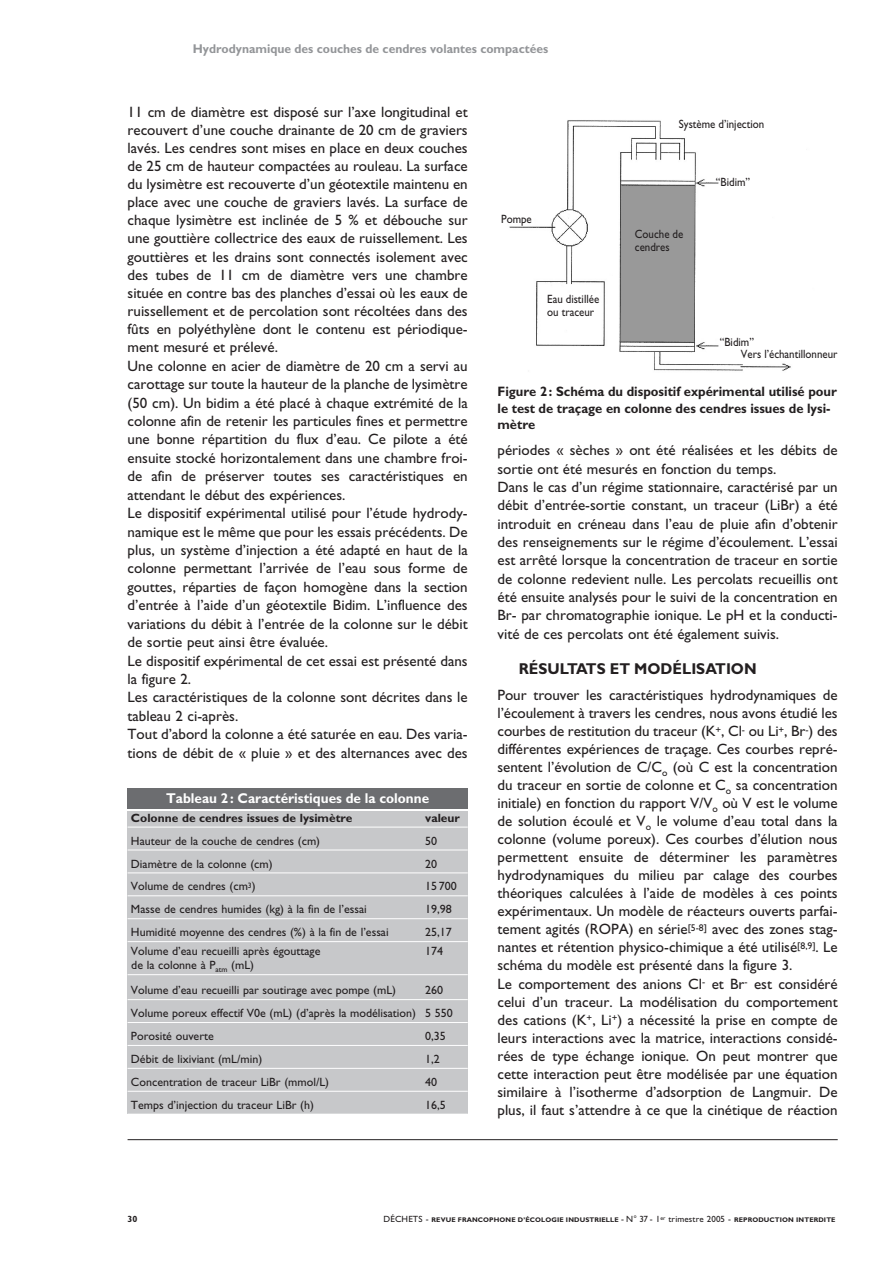
<style>
.page{position:relative;width:893px;height:1263px;background:#fff}
.page>*{position:absolute;margin:0;border:0;box-sizing:border-box;transform-origin:0 0}
.t1{font:700 15.75px "Gill Sans";color:#231f20;scale:.95 1}
.t2{font:15px/18.3px "Gill Sans";color:#231f20}
.t3{font:700 14.25px "Gill Sans";color:#fff;scale:.95 1}
.t4{font:700 13.65px/16.5px "Gill Sans";color:#231f20;scale:.95 1}
.t5{font:700 12.75px "Gill Sans";color:#939598;scale:.95 1}
.t6{font:12px/23px "Gill Sans";color:#231f20}
.t7{font:12px/12.8px "Gill Sans";color:#231f20;scale:.91 1}
.t8{font:700 12px "Gill Sans";color:#231f20}
.t9{font:700 9px "Gill Sans";color:#231f20}
.t10{font:700 6.75px "Gill Sans";letter-spacing:.015em;color:#231f20}
.s1{font-weight:400;font-size:9px}
</style>
<div class="page">
<hr style="left:128px;top:1139px;width:710px;height:1px;background:#231f20">
<img style="left:509px;top:120px;width:282px;height:251px">
<div style="left:128px;top:788px;width:340px;height:21px;background:#6c6d70"></div>
<div style="left:128px;top:812px;width:340px;height:302px;background:#c7c8ca"></div>
<hr style="left:128px;top:827px;width:340px;height:1px;background:#fff">
<hr style="left:128px;top:850px;width:340px;height:1px;background:#fff">
<hr style="left:128px;top:872px;width:340px;height:1px;background:#fff">
<hr style="left:128px;top:895px;width:340px;height:1px;background:#fff">
<hr style="left:128px;top:918px;width:340px;height:1px;background:#fff">
<hr style="left:128px;top:941px;width:340px;height:1px;background:#fff">
<hr style="left:128px;top:974px;width:340px;height:1px;background:#fff">
<hr style="left:128px;top:999px;width:340px;height:1px;background:#fff">
<hr style="left:128px;top:1022px;width:340px;height:1px;background:#fff">
<hr style="left:128px;top:1045px;width:340px;height:1px;background:#fff">
<hr style="left:128px;top:1068px;width:340px;height:1px;background:#fff">
<hr style="left:128px;top:1091px;width:340px;height:1px;background:#fff">
<p class="t5" style="left:193px;top:44px;width:376px">Hydrodynamique des couches de cendres volantes compactées</p>
<p class="t2" style="left:128px;top:104px;width:342px">11 cm de diamètre est disposé sur l’axe longitudinal et recouvert d’une couche drainante de 20 cm de graviers lavés. Les cendres sont mises en place en deux couches de 25 cm de hauteur compactées au rouleau. La surface du lysimètre est recouverte d’un géotextile maintenu en place avec une couche de graviers lavés. La surface de chaque lysimètre est inclinée de 5 % et débouche sur une gouttière collectrice des eaux de ruissellement. Les gouttières et les drains sont connectés isolement avec des tubes de 11 cm de diamètre vers une chambre située en contre bas des planches d’essai où les eaux de ruissellement et de percolation sont récoltées dans des fûts en polyéthylène dont le contenu est périodique&shy;ment mesuré et prélevé.<br>Une colonne en acier de diamètre de 20 cm a servi au carottage sur toute la hauteur de la planche de lysimètre (50 cm). Un bidim a été placé à chaque extrémité de la colonne afin de retenir les particules fines et permettre une bonne répartition du flux d’eau. Ce pilote a été ensuite stocké horizontalement dans une chambre froi&shy;de afin de préserver toutes ses caractéristiques en attendant le début des expériences.<br>Le dispositif expérimental utilisé pour l’étude hydrody&shy;namique est le même que pour les essais précédents. De plus, un système d’injection a été adapté en haut de la colonne permettant l’arrivée de l’eau sous forme de gouttes, réparties de façon homogène dans la section d’entrée à l’aide d’un géotextile Bidim. L’influence des variations du débit à l’entrée de la colonne sur le débit de sortie peut ainsi être évaluée.<br>Le dispositif expérimental de cet essai est présenté dans la figure 2.<br>Les caractéristiques de la colonne sont décrites dans le tableau 2 ci-après.<br>Tout d’abord la colonne a été saturée en eau. Des varia&shy;tions de débit de « pluie » et des alternances avec des</p>
<p class="t3" style="left:166px;top:793px;width:278px">Tableau 2: Caractéristiques de la colonne</p>
<p class="t8" style="left:131px;top:813px;width:223px">Colonne de cendres issues de lysimètre</p>
<p class="t8" style="left:425px;top:813px;width:36px">valeur</p>
<p class="t6" style="left:131px;top:830px;width:191px">Hauteur de la couche de cendres (cm)</p>
<p class="t6" style="left:425px;top:830px;width:13px">50</p>
<p class="t6" style="left:131px;top:853px;width:143px">Diamètre de la colonne (cm)</p>
<p class="t6" style="left:425px;top:853px;width:13px">20</p>
<p class="t6" style="left:131px;top:876px;width:126px">Volume de cendres (cm<sup>3</sup>)</p>
<p class="t6" style="left:425px;top:876px;width:33px">15700</p>
<p class="t6" style="left:131px;top:899px;width:237px">Masse de cendres humides (kg) à la fin de l’essai</p>
<p class="t6" style="left:425px;top:899px;width:28px">19,98</p>
<p class="t6" style="left:131px;top:922px;width:259px">Humidité moyenne des cendres (%) à la fin de l’essai</p>
<p class="t6" style="left:425px;top:922px;width:28px">25,17</p>
<p class="t6" style="left:131px;top:940px;width:191px">Volume d’eau recueilli après égouttage</p>
<p class="t6" style="left:425px;top:940px;width:19px">174</p>
<p class="t6" style="left:131px;top:954px;width:267px;line-height:24.9px">de la colonne à P<sub>atm</sub> (mL)<br>Volume d’eau recueilli par soutirage avec pompe (mL)</p>
<p class="t6" style="left:131px;top:980px;width:323px;text-indent:294px">260<br>Volume poreux effectif V0e (mL) (d’après la modélisation) 5 550<br>Porosité ouverte</p>
<p class="t6" style="left:425px;top:1026px;width:22px">0,35</p>
<p class="t6" style="left:131px;top:1048px;width:133px">Débit de lixiviant (mL/min)</p>
<p class="t6" style="left:425px;top:1048px;width:16px">1,2</p>
<p class="t6" style="left:131px;top:1071px;width:200px">Concentration de traceur LiBr (mmol/L)</p>
<p class="t6" style="left:425px;top:1071px;width:13px">40</p>
<p class="t6" style="left:131px;top:1094px;width:184px">Temps d’injection du traceur LiBr (h)</p>
<p class="t6" style="left:425px;top:1094px;width:22px">16,5</p>
<p class="t7" style="left:679px;top:118px;width:95px">Système d’injection</p>
<p class="t7" style="left:501px;top:213px;width:35px">Pompe</p>
<p class="t7" style="left:547px;top:294px;width:59px">Eau distillée ou traceur</p>
<p class="t7" style="left:635px;top:228px;width:55px">Couche de cendres</p>
<p class="t7" style="left:716px;top:176px;width:39px">“Bidim”</p>
<p class="t7" style="left:720px;top:336px;width:39px">“Bidim”</p>
<p class="t7" style="left:741px;top:349px;width:108px">Vers l’échantillonneur</p>
<p class="t4" style="left:497px;top:385px;width:359px">Figure 2: Schéma du dispositif expérimental utilisé pour le test de traçage en colonne des cendres issues de lysi&shy;mètre</p>
<p class="t2" style="left:497px;top:442px;width:342px">périodes « sèches » ont été réalisées et les débits de sortie ont été mesurés en fonction du temps.<br>Dans le cas d’un régime stationnaire, caractérisé par un débit d’entrée-sortie constant, un traceur (LiBr) a été introduit en créneau dans l’eau de pluie afin d’obtenir des renseignements sur le régime d’écoulement. L’essai est arrêté lorsque la concentration de traceur en sortie de colonne redevient nulle. Les percolats recueillis ont été ensuite analysés pour le suivi de la concentration en Br- par chromatographie ionique. Le pH et la conducti&shy;vité de ces percolats ont été également suivis.</p>
<p class="t1" style="left:519px;top:662px;width:252px">RÉSULTATS ET MODÉLISATION</p>
<p class="t2" style="left:497px;top:687px;width:342px">Pour trouver les caractéristiques hydrodynamiques de l’écoulement à travers les cendres, nous avons étudié les courbes de restitution du traceur (K<sup>+</sup>, Cl<sup>-</sup> ou Li<sup>+</sup>, Br<sup>-</sup>) des différentes expériences de traçage. Ces courbes repré&shy;sentent l’évolution de C/C<sub>o</sub> (où C est la concentration du traceur en sortie de colonne et C<sub>o</sub> sa concentration initiale) en fonction du rapport V/V<sub>o</sub> où V est le volume de solution écoulé et V<sub>o</sub> le volume d’eau total dans la colonne (volume poreux). Ces courbes d’élution nous permettent ensuite de déterminer les paramètres hydrodynamiques du milieu par calage des courbes théoriques calculées à l’aide de modèles à ces points expérimentaux. Un modèle de réacteurs ouverts parfai&shy;tement agités (ROPA) en série<sup>[5-8]</sup> avec des zones stag&shy;nantes et rétention physico-chimique a été utilisé<sup>[8,9]</sup>. Le schéma du modèle est présenté dans la figure 3.<br>Le comportement des anions Cl<sup>-</sup> et Br<sup>-</sup> est considéré celui d’un traceur. La modélisation du comportement des cations (K<sup>+</sup>, Li<sup>+</sup>) a nécessité la prise en compte de leurs interactions avec la matrice, interactions considé&shy;rées de type échange ionique. On peut montrer que cette interaction peut être modélisée par une équation similaire à l’isotherme d’adsorption de Langmuir. De plus, il faut s’attendre à ce que la cinétique de réaction</p>
<p class="t9" style="left:128px;top:1216px;width:11px">30</p>
<p class="t10" style="left:384px;top:1217px;width:453px"><span class="s1">DÉCHETS -</span> REVUE FRANCOPHONE D’ÉCOLOGIE INDUSTRIELLE <span class="s1">- N° 37 - 1</span><sup>er</sup> <span class="s1">trimestre 2005 -</span> REPRODUCTION INTERDITE</p>
</div>
